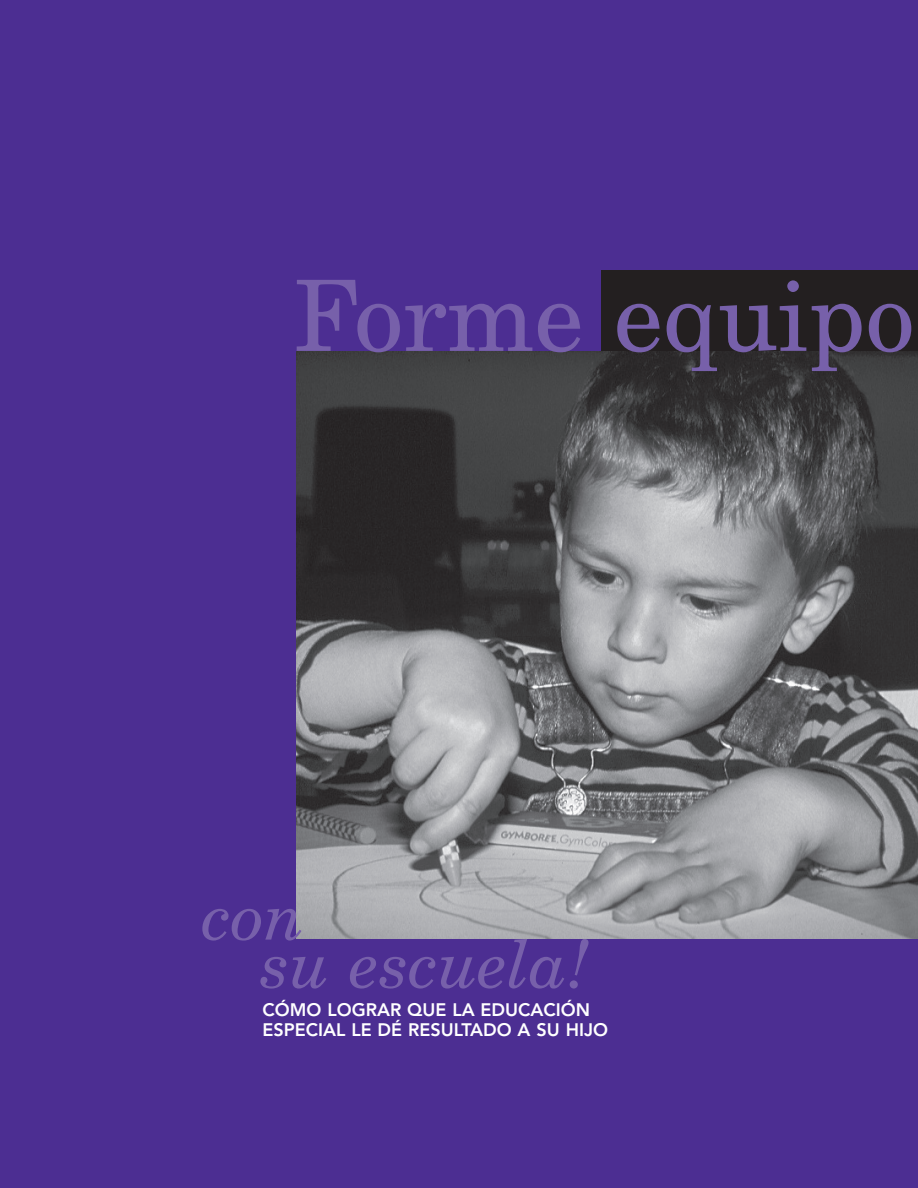
<style>
.page{position:relative;width:918px;height:1188px;background:#4c2e92}
.page>*{position:absolute;margin:0;border:0;box-sizing:border-box;transform-origin:0 0}
.t1{font:98.4px "New Century Schlbk";color:#7760aa}
.t2{font:italic 66px/48px "New Century Schlbk";color:#7760aa}
.t3{font:800 18px/19.5px "Avenir";color:#fff}
</style>
<div class="page">
<img style="left:297px;top:351px;width:621px;height:588px">
<div style="left:601px;top:270px;width:317px;height:81px;background:#231f20"></div>
<h1 class="t1" style="left:294px;top:254px;width:622px">Forme equipo</h1>
<h2 class="t2" style="left:260px;top:891px;width:331px;text-indent:-58px">con<br>su escuela!</h2>
<p class="t3" style="left:262px;top:1000px;width:347px">CÓMO LOGRAR QUE LA EDUCACIÓN<br>ESPECIAL LE DÉ RESULTADO A SU HIJO</p>
</div>
